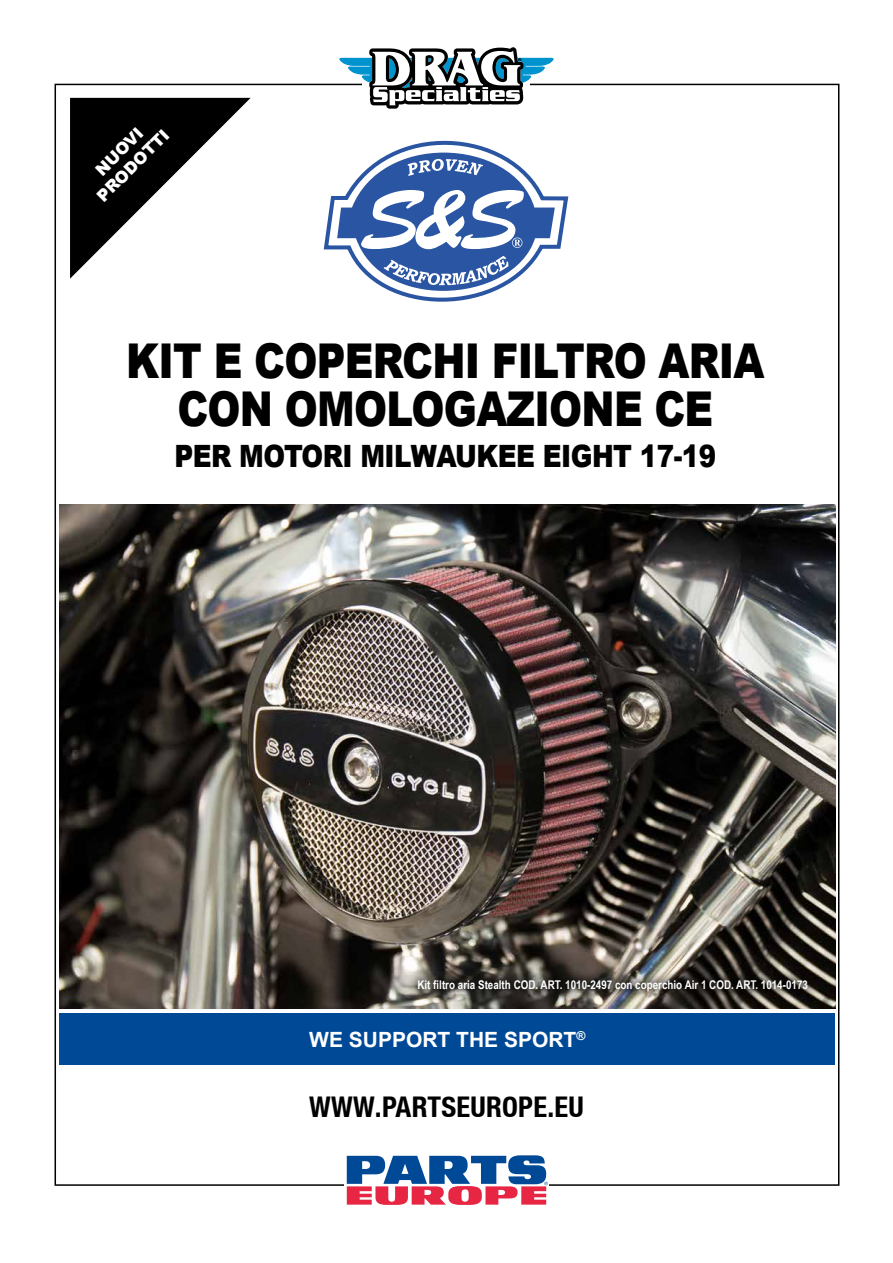
<style>
.page{position:relative;width:893px;height:1263px;background:#fff}
.page>*{position:absolute;margin:0;border:0;box-sizing:border-box;transform-origin:0 0}
.t1{font:900 48px/48px "Arial";letter-spacing:-.02em;color:#000;text-align:center;scale:.83 1}
.t2{font:900 30.75px "Arial";letter-spacing:-.02em;color:#000;scale:.85 1}
.t3{font:700 condensed 28.5px "Helvetica Neue LT";letter-spacing:.01em;color:#000}
.t4{font:700 21px "Arial";color:#fff}
.t5{font:900 16.5px/19.5px "Arial";color:#fff;text-align:center}
.t6{font:700 12px "Arial Narrow";color:#fff}
</style>
<div class="page">
<div style="left:59px;top:1013px;width:776px;height:51px;background:#004996"></div>
<svg style="left:70px;top:98px;width:181px;height:181px"></svg>
<svg style="left:346px;top:1155px;width:202px;height:50px"></svg>
<svg style="left:339px;top:47px;width:215px;height:62px"></svg>
<svg style="left:323px;top:140px;width:246px;height:162px"></svg>
<img style="left:59px;top:504px;width:776px;height:504px">
<div style="left:406px;top:968px;width:413px;height:34px;background:#000;opacity:.6"></div>
<h3 class="t5" style="left:79px;top:178px;width:96px;rotate:-45deg">NUOVI<br>PRODOTTI</h3>
<h1 class="t1" style="left:126px;top:335px;width:771px">KIT E COPERCHI FILTRO ARIA<br>CON OMOLOGAZIONE CE</h1>
<h2 class="t2" style="left:175px;top:434px;width:639px">PER MOTORI MILWAUKEE EIGHT 17-19</h2>
<p class="t6" style="left:417px;top:976px;width:392px">Kit filtro aria Stealth COD. ART. 1010-2497 con coperchio Air 1 COD. ART. 1014-0173</p>
<h3 class="t4" style="left:309px;top:1025px;width:278px">WE SUPPORT THE SPORT<sup>®</sup></h3>
<h3 class="t3" style="left:309px;top:1090px;width:276px">WWW.PARTSEUROPE.EU</h3>
</div>
